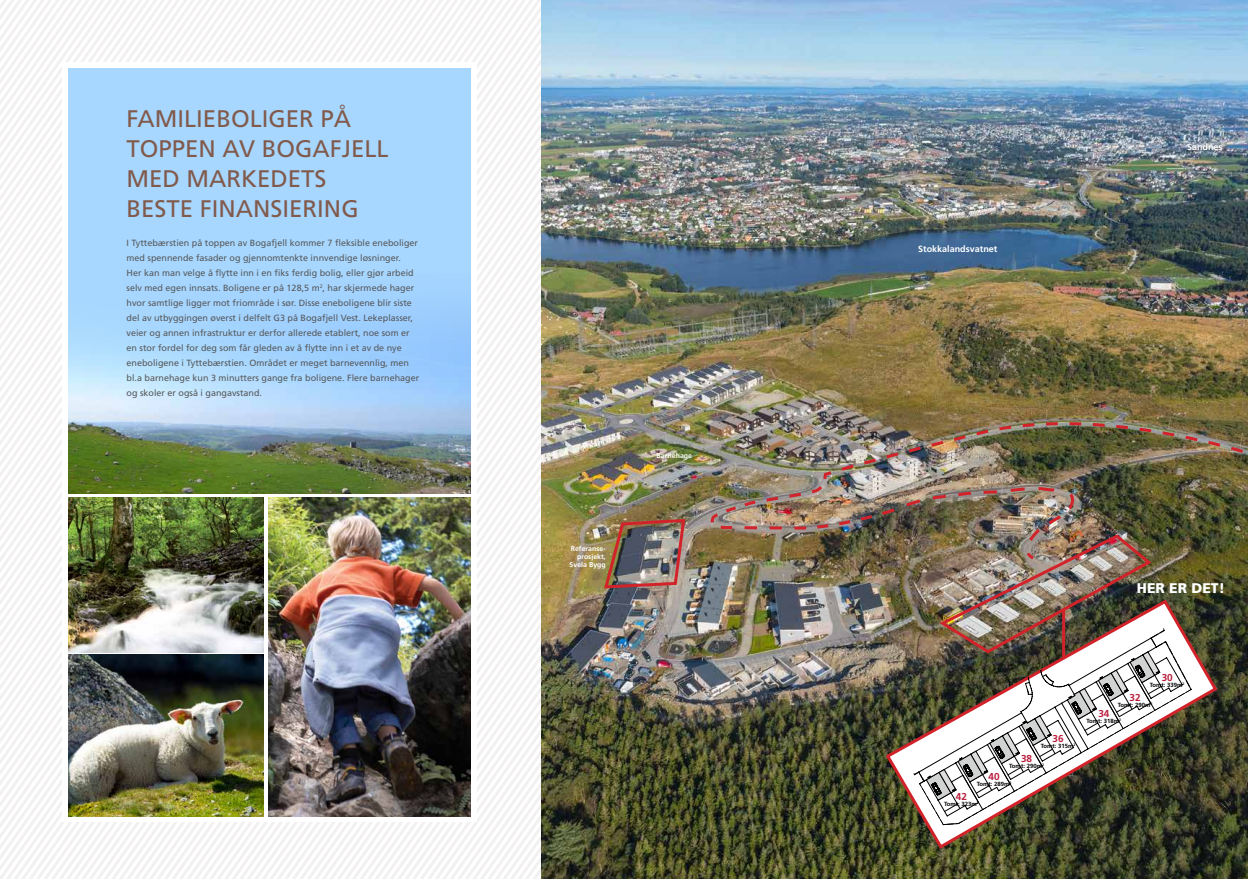
<style>
.page{position:relative;width:1248px;height:879px;background:#fff}
.page>*{position:absolute;margin:0;border:0;box-sizing:border-box;transform-origin:0 0}
.t1{font:24px/30px "Frutiger";color:#815a4c}
.t2{font:900 14px "Frutiger";color:#fff}
.t3{font:700 10px "Frutiger";color:#ba1f3f}
.t4{font:9px/15px "Frutiger";color:#58595b}
.t5{font:700 9px "Frutiger";color:#fff}
.t6{font:700 7px/8px "Frutiger";color:#fff;text-align:right}
.t7{font:700 6px "Frutiger";color:#000}
</style>
<div class="page">
<svg style="left:0;top:870px;width:541px;height:9px"></svg>
<svg style="left:0;top:115px;width:541px;height:11px"></svg>
<svg style="left:0;top:105px;width:541px;height:10px"></svg>
<svg style="left:0;top:94px;width:541px;height:11px"></svg>
<svg style="left:0;top:83px;width:541px;height:11px"></svg>
<svg style="left:0;top:73px;width:541px;height:10px"></svg>
<svg style="left:0;top:0;width:541px;height:73px"></svg>
<div style="left:62px;top:62px;width:414px;height:760px;background:#fff"></div>
<img style="left:541px;top:0;width:706px;height:879px">
<div style="left:1183px;top:139px;width:44px;height:18px;background:#000;opacity:.4"></div>
<div style="left:68px;top:68px;width:403px;height:425px;background:#a7d7ff"></div>
<img style="left:68px;top:400px;width:403px;height:93px">
<img style="left:268px;top:497px;width:203px;height:319px">
<img style="left:68px;top:655px;width:196px;height:161px">
<img style="left:68px;top:497px;width:196px;height:155px">
<svg style="left:68px;top:311px;width:403px;height:89px"></svg>
<img style="left:990px;top:411px;width:256px;height:17px">
<img style="left:708px;top:428px;width:539px;height:134px">
<img style="left:602px;top:517px;width:85px;height:73px">
<img style="left:883px;top:597px;width:336px;height:254px">
<svg style="left:913px;top:628px;width:278px;height:197px"></svg>
<img style="left:902px;top:485px;width:280px;height:331px">
<hr style="left:1061px;top:609px;width:3px;height:48px;background:#d2232a">
<h1 class="t1" style="left:126px;top:104px;width:263px">FAMILIEBOLIGER PÅ<br>TOPPEN AV BOGAFJELL<br>MED MARKEDETS<br>BESTE FINANSIERING</h1>
<p class="t4" style="left:126px;top:235px;width:294px">I Tyttebærstien på toppen av Bogafjell kommer 7 fleksible eneboliger med spennende fasader og gjennomtenkte innvendige løsninger.<br>Her kan man velge å flytte inn i en fiks ferdig bolig, eller gjør arbeid selv med egen innsats. Boligene er på 128,5 m<sup>2</sup>, har skjermede hager hvor samtlige ligger mot friområde i sør. Disse eneboligene blir siste del av utbyggingen øverst i delfelt G3 på Bogafjell Vest. Lekeplasser, veier og annen infrastruktur er derfor allerede etablert, noe som er en stor fordel for deg som får gleden av å flytte inn i et av de nye eneboligene i Tyttebærstien. Området er meget barnevennlig, men bl.a barnehage kun 3 minutters gange fra boligene. Flere barnehager og skoler er også i gangavstand.</p>
<p class="t6" style="left:569px;top:544px;width:38px">Referanse&shy;prosjekt,<br>Svela Bygg</p>
<p class="t6" style="left:656px;top:451px;width:37px">Barnehage</p>
<p class="t5" style="left:918px;top:243px;width:81px">Stokkalandsvatnet</p>
<p class="t5" style="left:1186px;top:142px;width:37px">Sandnes</p>
<h2 class="t2" style="left:1136px;top:579px;width:89px">HER ER DET!</h2>
<p class="t3" style="left:1052px;top:733px;width:13px">36</p>
<p class="t7" style="left:1040px;top:742px;width:36px">Tomt: 315m<sup>2</sup></p>
<p class="t3" style="left:1020px;top:752px;width:13px">38</p>
<p class="t7" style="left:1009px;top:762px;width:36px">Tomt: 290m<sup>2</sup></p>
<p class="t3" style="left:988px;top:771px;width:13px">40</p>
<p class="t7" style="left:976px;top:781px;width:36px">Tomt: 289m<sup>2</sup></p>
<p class="t3" style="left:955px;top:790px;width:13px">42</p>
<p class="t7" style="left:944px;top:800px;width:36px">Tomt: 323m<sup>2</sup></p>
<p class="t3" style="left:1161px;top:671px;width:13px">30</p>
<p class="t7" style="left:1149px;top:681px;width:36px">Tomt: 339m<sup>2</sup></p>
<p class="t3" style="left:1129px;top:692px;width:13px">32</p>
<p class="t7" style="left:1117px;top:701px;width:36px">Tomt: 290m<sup>2</sup></p>
<p class="t3" style="left:1098px;top:707px;width:13px">34</p>
<p class="t7" style="left:1086px;top:717px;width:36px">Tomt: 318m<sup>2</sup></p>
</div>
